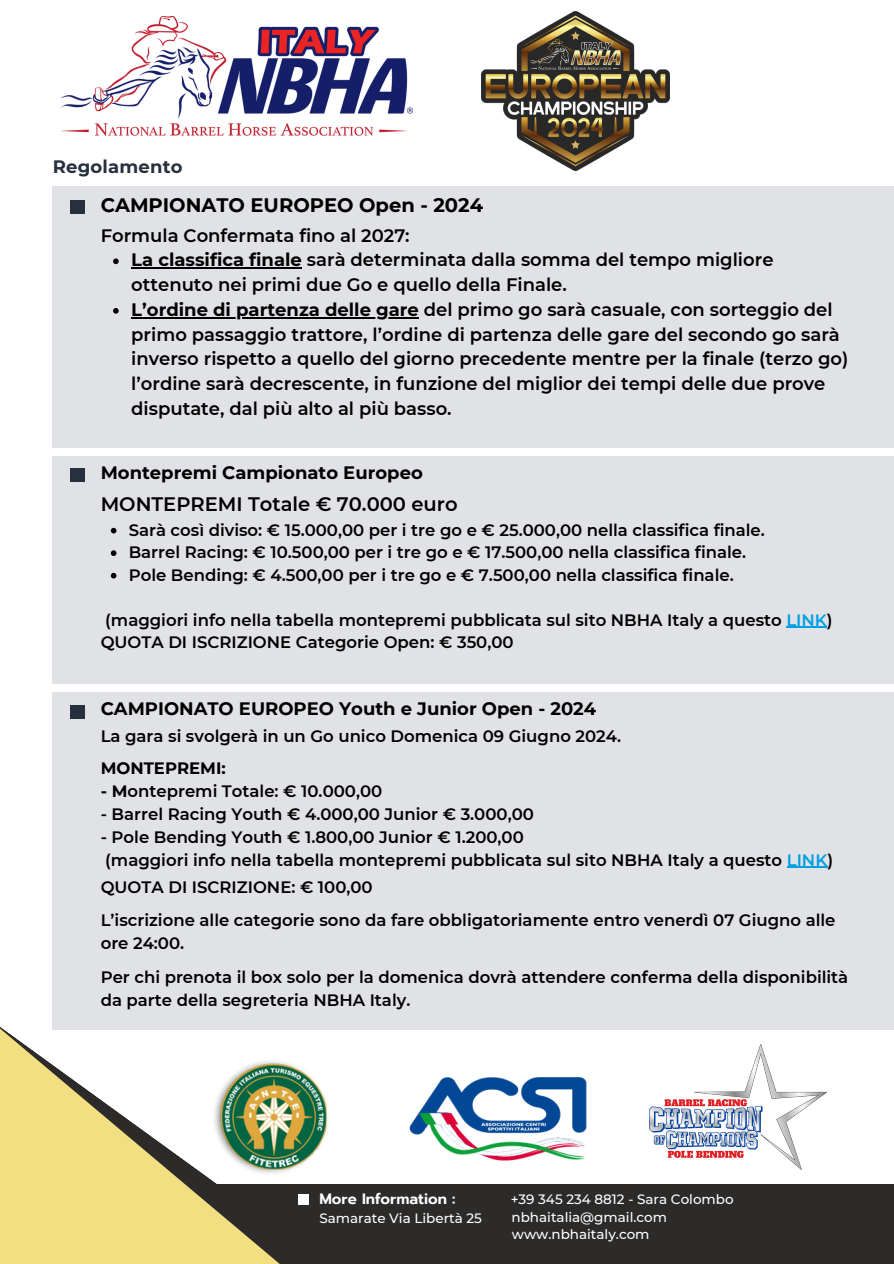
<style>
.page{position:relative;width:894px;height:1264px;background:#fff}
.page>*{position:absolute;margin:0;border:0;box-sizing:border-box;transform-origin:0 0}
.t1{font:600 19.5px "Montserrat";color:#000}
.t2{font:700 19.5px "Montserrat";color:#000}
.t3{font:600 18px/24.8px "Montserrat";color:#000}
.t4{font:700 18px "Montserrat";color:#000}
.t5{font:700 18px "Montserrat";letter-spacing:.01em;color:#27303f}
.t6{font:600 16.5px/23px "Montserrat";color:#000}
.t7{font:700 16.5px "Montserrat";color:#000}
.t8{font:600 15px "Prompt";color:#fff}
.t9{font:500 13.5px "Montserrat";color:#fff}
.s1{font-weight:700}
.s2{color:#00a0e3}
</style>
<div class="page">
<div style="left:53px;top:456px;width:840px;height:227px;background:#e1e2e6"></div>
<div style="left:70px;top:467px;width:14px;height:14px;background:#27303f"></div>
<svg style="left:111px;top:528px;width:5px;height:5px"></svg>
<svg style="left:111px;top:550px;width:5px;height:6px"></svg>
<svg style="left:111px;top:573px;width:5px;height:5px"></svg>
<hr style="left:786px;top:627px;width:40px;height:1px;background:#00a0e3">
<div style="left:53px;top:187px;width:840px;height:261px;background:#e1e2e6"></div>
<svg style="left:113px;top:258px;width:6px;height:6px"></svg>
<hr style="left:131px;top:267px;width:171px;height:1px;background:#000">
<svg style="left:113px;top:308px;width:6px;height:5px"></svg>
<hr style="left:131px;top:317px;width:288px;height:1px;background:#000">
<div style="left:70px;top:200px;width:14px;height:14px;background:#27303f"></div>
<div style="left:328px;top:1184px;width:565px;height:79px;background:#2c2b2a"></div>
<div style="left:53px;top:691px;width:840px;height:338px;background:#e1e2e6"></div>
<hr style="left:786px;top:866px;width:41px;height:2px;background:#00a0e3">
<div style="left:70px;top:705px;width:14px;height:14px;background:#27303f"></div>
<svg style="left:0;top:1014px;width:303px;height:92px"></svg>
<svg style="left:0;top:1106px;width:328px;height:157px;background:#c8bb7d"></svg>
<img style="left:213px;top:1056px;width:115px;height:120px">
<img style="left:649px;top:1044px;width:176px;height:125px">
<img style="left:409px;top:1077px;width:178px;height:84px">
<img style="left:481px;top:11px;width:188px;height:159px">
<img style="left:61px;top:16px;width:351px;height:120px">
<p class="t5" style="left:53px;top:156px;width:131px">Regolamento</p>
<p class="t2" style="left:101px;top:193px;width:384px">CAMPIONATO EUROPEO Open - 2024</p>
<p class="t3" style="left:101px;top:223px;width:310px">Formula Confermata fino al 2027:</p>
<h1 class="t3" style="left:131px;top:247px;width:643px"><span class="s1">La classifica finale</span> sarà determinata dalla somma del tempo migliore ottenuto nei primi due Go e quello della Finale.</h1>
<h1 class="t3" style="left:131px;top:297px;width:718px"><span class="s1">L’ordine di partenza delle gare</span> del primo go sarà casuale, con sorteggio del primo passaggio trattore, l’ordine di partenza delle gare del secondo go sarà inverso rispetto a quello del giorno precedente mentre per la finale (terzo go) l’ordine sarà decrescente, in funzione del miglior dei tempi delle due prove disputate, dal più alto al più basso.</h1>
<p class="t4" style="left:101px;top:461px;width:323px">Montepremi Campionato Europeo</p>
<h1 class="t1" style="left:101px;top:492px;width:358px">MONTEPREMI Totale € 70.000 euro</h1>
<p class="t6" style="left:129px;top:518px;width:637px">Sarà così diviso: € 15.000,00 per i tre go e € 25.000,00 nella classifica finale.</p>
<h1 class="t6" style="left:129px;top:541px;width:618px">Barrel Racing: € 10.500,00 per i tre go e € 17.500,00 nella classifica finale.</h1>
<h1 class="t6" style="left:129px;top:563px;width:606px">Pole Bending: € 4.500,00 per i tre go e € 7.500,00 nella classifica finale.</h1>
<p class="t6" style="left:101px;top:608px;width:733px;line-height:22.5px">(maggiori info nella tabella montepremi pubblicata sul sito NBHA Italy a questo <span class="s2">LINK</span>)<br>QUOTA DI ISCRIZIONE Categorie Open: € 350,00</p>
<h4 class="t4" style="left:101px;top:698px;width:497px">CAMPIONATO EUROPEO Youth e Junior Open - 2024</h4>
<p class="t6" style="left:101px;top:725px;width:522px">La gara si svolgerà in un Go unico Domenica 09 Giugno 2024.</p>
<p class="t7" style="left:101px;top:757px;width:127px">MONTEPREMI:</p>
<p class="t6" style="left:101px;top:779px;width:283px"><span class="s1">- M</span>ontepremi Totale: € 10.000,00</p>
<p class="t6" style="left:101px;top:802px;width:434px">- Barrel Racing Youth € 4.000,00 Junior € 3.000,00</p>
<p class="t6" style="left:101px;top:825px;width:733px">- Pole Bending Youth € 1.800,00 Junior € 1.200,00<br>(maggiori info nella tabella montepremi pubblicata sul sito NBHA Italy a questo <span class="s2">LINK</span>)</p>
<h4 class="t6" style="left:101px;top:875px;width:273px">QUOTA DI ISCRIZIONE: € 100,00</h4>
<h1 class="t6" style="left:101px;top:908px;width:736px">L’iscrizione alle categorie sono da fare obbligatoriamente entro venerdì 07 Giugno alle ore 24:00.</h1>
<h4 class="t6" style="left:101px;top:965px;width:749px">Per chi prenota il box solo per la domenica dovrà attendere conferma della disponibilità da parte della segreteria NBHA Italy.</h4>
<h3 class="t8" style="left:319px;top:1188px;width:138px">More Information :</h3>
<h4 class="t9" style="left:319px;top:1209px;width:164px">Samarate Via Libertà 25</h4>
<h4 class="t9" style="left:510px;top:1191px;width:224px">+39 345 234 8812 - Sara Colombo</h4>
<p class="t9" style="left:512px;top:1226px;width:139px">www.nbhaitaly.com</p>
<p class="t9" style="left:511px;top:1208px;width:157px">nbhaitalia@gmail.com</p>
</div>
